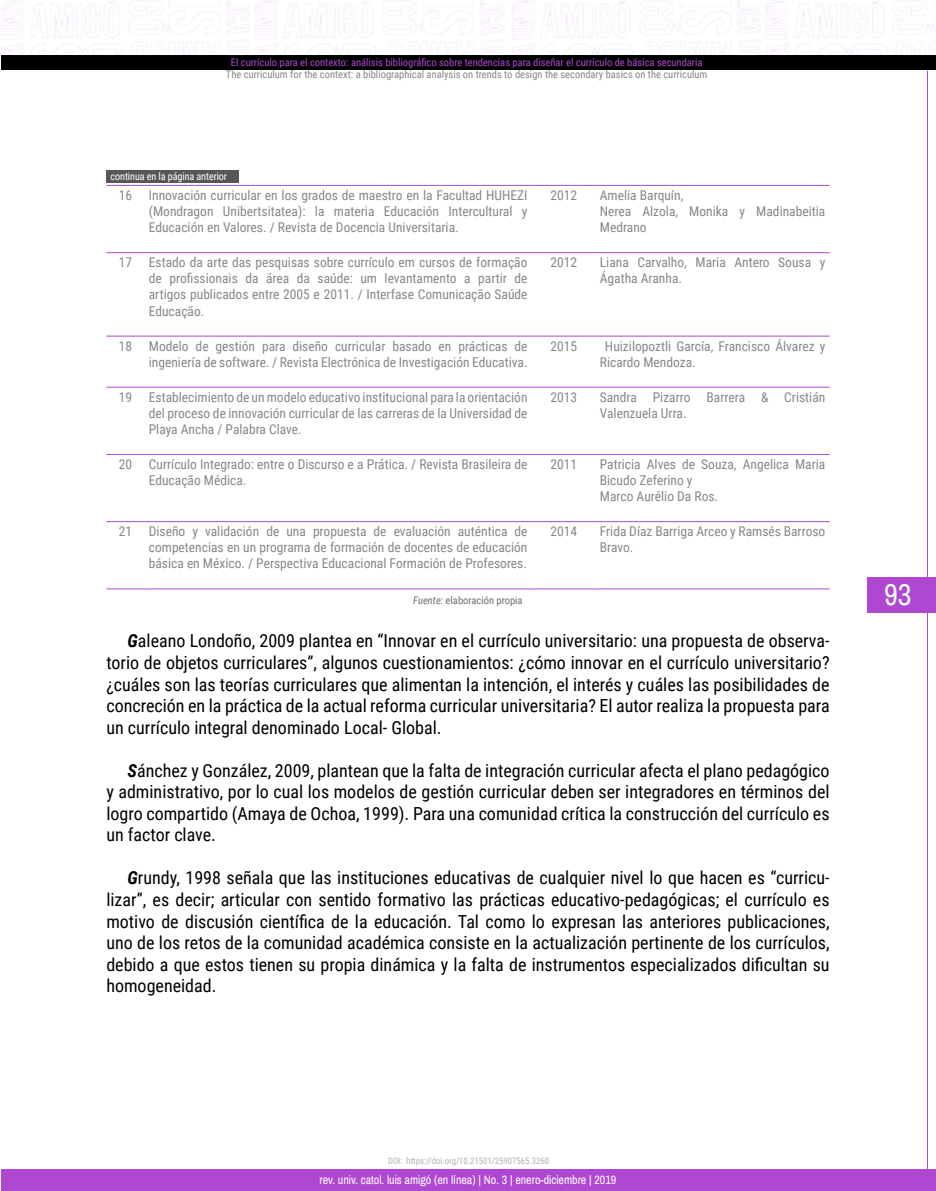
<style>
.page{position:relative;width:936px;height:1191px;background:#fff}
.page>*{position:absolute;margin:0;border:0;box-sizing:border-box;transform-origin:0 0}
.t1{font:30px "Archivo Narrow";color:#fff}
.t2{font:18px/21.6px "Roboto Condensed";color:#000;text-align:justify}
.t3{font:13.5px/16.2px "Roboto Condensed";color:#878787}
.t4{font:12px "Archivo Narrow";color:#fff}
.t5{font:10.5px "Roboto Condensed";color:#ae48d1}
.t6{font:10.5px "Roboto Condensed";color:#878787}
.t7{font:10.5px "Roboto Condensed";letter-spacing:-.01em;color:#fff}
.t8{font:10.5px "Roboto Condensed";color:#706f6f}
.t9{font:9px "Roboto Condensed";color:#b3b2b2}
.s1{font-style:italic}
.s2{font-weight:700;font-style:italic}
</style>
<div class="page">
<div style="left:1px;top:1169px;width:934px;height:22px;background:#ae48d1"></div>
<div style="left:867px;top:577px;width:68px;height:36px;background:#ae48d1"></div>
<div style="left:1px;top:56px;width:934px;height:14px;background:#000"></div>
<img style="left:1px;top:0;width:934px;height:56px">
<hr style="left:927px;top:71px;width:1px;height:1098px;background:#ae48d1">
<hr style="left:106px;top:185px;width:38px;height:1px;background:#ae48d1">
<hr style="left:144px;top:185px;width:387px;height:1px;background:#ae48d1">
<hr style="left:531px;top:185px;width:64px;height:1px;background:#ae48d1">
<hr style="left:595px;top:185px;width:234px;height:1px;background:#ae48d1">
<hr style="left:106px;top:252px;width:38px;height:1px;background:#ae48d1">
<hr style="left:144px;top:252px;width:387px;height:1px;background:#ae48d1">
<hr style="left:531px;top:252px;width:64px;height:1px;background:#ae48d1">
<hr style="left:595px;top:252px;width:234px;height:1px;background:#ae48d1">
<hr style="left:106px;top:336px;width:38px;height:1px;background:#ae48d1">
<hr style="left:144px;top:336px;width:387px;height:1px;background:#ae48d1">
<hr style="left:531px;top:336px;width:64px;height:1px;background:#ae48d1">
<hr style="left:595px;top:336px;width:234px;height:1px;background:#ae48d1">
<hr style="left:106px;top:387px;width:38px;height:1px;background:#ae48d1">
<hr style="left:144px;top:387px;width:387px;height:1px;background:#ae48d1">
<hr style="left:531px;top:387px;width:64px;height:1px;background:#ae48d1">
<hr style="left:595px;top:387px;width:234px;height:1px;background:#ae48d1">
<hr style="left:106px;top:454px;width:38px;height:1px;background:#ae48d1">
<hr style="left:144px;top:454px;width:387px;height:1px;background:#ae48d1">
<hr style="left:531px;top:454px;width:64px;height:1px;background:#ae48d1">
<hr style="left:595px;top:454px;width:234px;height:1px;background:#ae48d1">
<hr style="left:106px;top:521px;width:38px;height:1px;background:#ae48d1">
<hr style="left:144px;top:521px;width:387px;height:1px;background:#ae48d1">
<hr style="left:531px;top:521px;width:64px;height:1px;background:#ae48d1">
<hr style="left:595px;top:521px;width:234px;height:1px;background:#ae48d1">
<hr style="left:106px;top:588px;width:38px;height:1px;background:#ae48d1">
<hr style="left:144px;top:588px;width:387px;height:1px;background:#ae48d1">
<hr style="left:531px;top:588px;width:64px;height:1px;background:#ae48d1">
<hr style="left:595px;top:588px;width:234px;height:1px;background:#ae48d1">
<div style="left:106px;top:170px;width:133px;height:13px;background:#575756"></div>
<p class="t5" style="left:231px;top:54px;width:473px">El currículo para el contexto: análisis bibliográfico sobre tendencias para diseñar el currículo de básica secundaria</p>
<p class="t6" style="left:226px;top:67px;width:483px">The curriculum for the context: a bibliographical analysis on trends to design the secondary basics on the curriculum</p>
<p class="t7" style="left:111px;top:168px;width:118px">continua en la página anterior</p>
<p class="t3" style="left:149px;top:186px;width:380px;text-align:justify;text-indent:-30px">16 Innovación curricular en los grados de maestro en la Facultad HUHEZI (Mondragon Unibertsitatea): la materia Educación Intercultural y Educación en Valores. / Revista de Docencia Universitaria.</p>
<p class="t3" style="left:550px;top:186px;width:28px">2012</p>
<p class="t3" style="left:599px;top:186px;width:227px">Amelia Barquín,<br>Nerea Alzola, Monika y Madinabeitia<br>Medrano</p>
<p class="t3" style="left:149px;top:254px;width:380px;text-align:justify;text-indent:-30px">17 Estado da arte das pesquisas sobre currículo em cursos de formação de profissionais da área da saúde: um levantamento a partir de artigos publicados entre 2005 e 2011. / Interfase Comunicação Saúde Educação.</p>
<p class="t3" style="left:550px;top:254px;width:28px">2012</p>
<p class="t3" style="left:599px;top:254px;width:227px">Liana Carvalho, Maria Antero Sousa y<br>Ágatha Aranha.</p>
<p class="t3" style="left:119px;top:337px;width:410px;text-align:right">18 Modelo de gestión para diseño curricular basado en prácticas de ingeniería de software. / Revista Electrónica de Investigación Educativa.</p>
<p class="t3" style="left:550px;top:337px;width:28px">2015</p>
<p class="t3" style="left:599px;top:337px;width:227px;text-indent:5px">Huizilopoztli García, Francisco Álvarez y<br>Ricardo Mendoza.</p>
<p class="t3" style="left:149px;top:388px;width:380px;text-align:justify;text-indent:-30px">19 Establecimiento de un modelo educativo institucional para la orientación del proceso de innovación curricular de las carreras de la Universidad de Playa Ancha / Palabra Clave.</p>
<p class="t3" style="left:550px;top:388px;width:28px">2013</p>
<p class="t3" style="left:599px;top:388px;width:227px">Sandra Pizarro Barrera &amp; Cristián<br>Valenzuela Urra.</p>
<p class="t3" style="left:149px;top:455px;width:380px;text-indent:-30px">20 Currículo Integrado: entre o Discurso e a Prática. / Revista Brasileira de<br>Educação Médica.</p>
<p class="t3" style="left:550px;top:455px;width:28px">2011</p>
<p class="t3" style="left:599px;top:455px;width:227px">Patricia Alves de Souza, Angelica Maria<br>Bicudo Zeferino y<br>Marco Aurélio Da Ros.</p>
<p class="t3" style="left:149px;top:522px;width:380px;text-align:justify;text-indent:-30px">21 Diseño y validación de una propuesta de evaluación auténtica de competencias en un programa de formación de docentes de educación básica en México. / Perspectiva Educacional Formación de Profesores.</p>
<p class="t3" style="left:550px;top:522px;width:28px">2014</p>
<p class="t3" style="left:599px;top:522px;width:227px">Frida Díaz Barriga Arceo y Ramsés Barroso<br>Bravo.</p>
<p class="t8" style="left:413px;top:593px;width:111px"><span class="s1">Fuente:</span> elaboración propia</p>
<p class="t2" style="left:106px;top:629px;width:724px;text-indent:21px"><span class="s2">G</span>aleano Londoño, 2009 plantea en “Innovar en el currículo universitario: una propuesta de observa&shy;torio de objetos curriculares”, algunos cuestionamientos: ¿cómo innovar en el currículo universitario? ¿cuáles son las teorías curriculares que alimentan la intención, el interés y cuáles las posibilidades de concreción en la práctica de la actual reforma curricular universitaria? El autor realiza la propuesta para un currículo integral denominado Local- Global.</p>
<p class="t2" style="left:106px;top:758px;width:724px;text-indent:21px"><span class="s2">S</span>ánchez y González, 2009, plantean que la falta de integración curricular afecta el plano pedagógico y administrativo, por lo cual los modelos de gestión curricular deben ser integradores en términos del logro compartido (Amaya de Ochoa, 1999). Para una comunidad crítica la construcción del currículo es un factor clave.</p>
<p class="t2" style="left:106px;top:866px;width:724px;text-indent:21px"><span class="s2">G</span>rundy, 1998 señala que las instituciones educativas de cualquier nivel lo que hacen es “curricu&shy;lizar”, es decir; articular con sentido formativo las prácticas educativo-pedagógicas; el currículo es motivo de discusión científica de la educación. Tal como lo expresan las anteriores publicaciones, uno de los retos de la comunidad académica consiste en la actualización pertinente de los currículos, debido a que estos tienen su propia dinámica y la falta de instrumentos especializados dificultan su homogeneidad.</p>
<h1 class="t1" style="left:884px;top:576px;width:29px">93</h1>
<p class="t9" style="left:388px;top:1154px;width:162px">DOI: https://doi.org/10.21501/25907565.3260</p>
<p class="t4" style="left:319px;top:1172px;width:298px">rev. univ. catol. luis amigó (en línea) | No. 3 | enero-diciembre | 2019</p>
</div>
